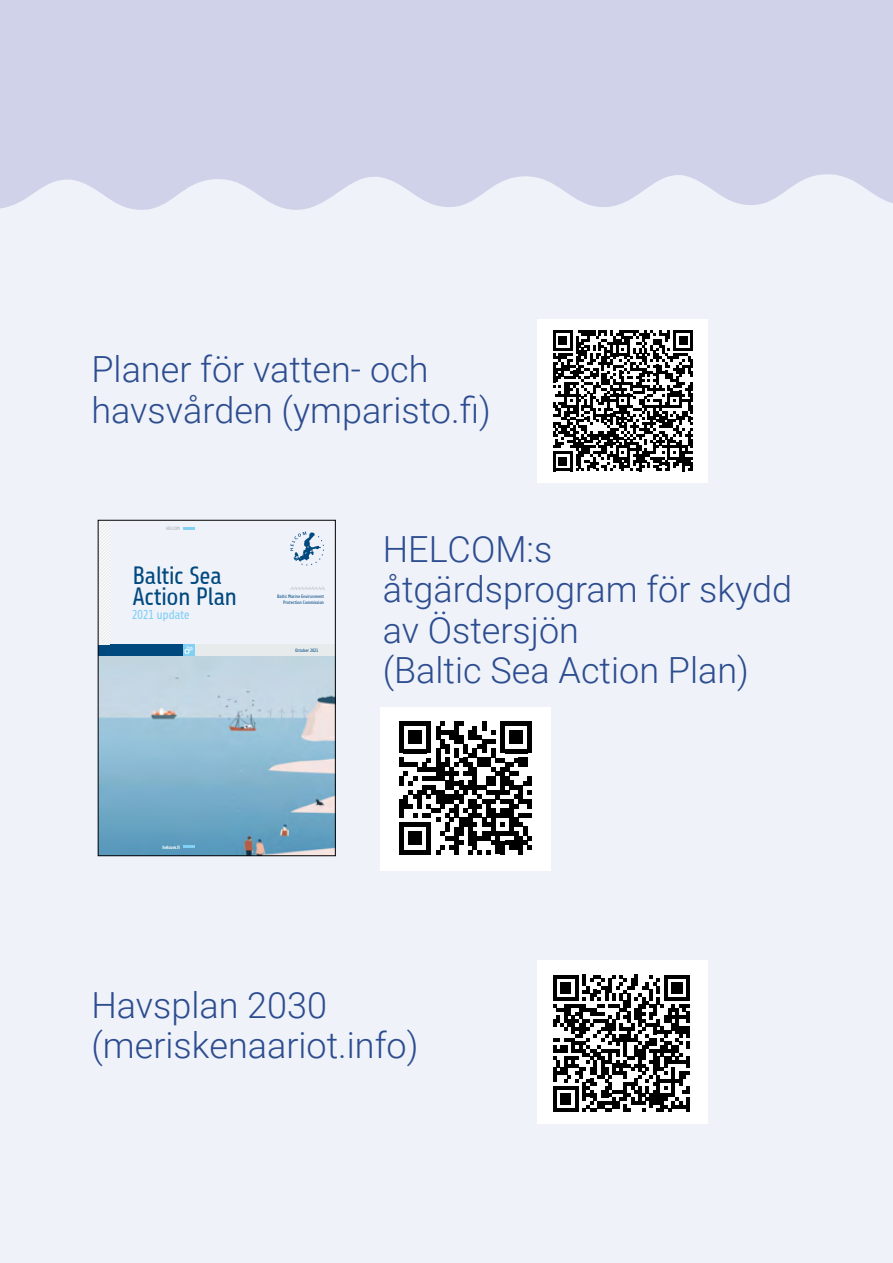
<style>
.page{position:relative;width:893px;height:1263px;background:#fff}
.page>*{position:absolute;margin:0;border:0;box-sizing:border-box;transform-origin:0 0}
.t1{font:300 36px/40.5px "Roboto";color:#2c4d8f}
.t2{font:25.05px "Share";letter-spacing:-.035em;color:#00497f}
.t3{font:12.9px "Share";letter-spacing:-.04em;color:#83d0f5}
.t4{font:4.8px/5.6px "Share";letter-spacing:-.03em;color:#00497f;text-align:right}
.t5{font:700 4.8px "Share";letter-spacing:-.025em;color:#fff}
.t6{font:700 4.8px "Share";letter-spacing:-.045em;color:#b9c3c9}
</style>
<div class="page">
<div style="left:0;top:0;width:893px;height:173px;background:#d0d2e9"></div>
<div style="left:0;top:173px;width:893px;height:1090px;background:#f0f2fa"></div>
<div style="left:538px;top:319px;width:170px;height:164px;background:#fff"></div>
<div style="left:381px;top:707px;width:170px;height:164px;background:#fff"></div>
<div style="left:538px;top:960px;width:170px;height:164px;background:#fff"></div>
<svg style="left:553px;top:330px;width:140px;height:141px"></svg>
<div style="left:399px;top:721px;width:5px;height:9px;background:#000"></div>
<div style="left:399px;top:730px;width:5px;height:9px;background:#000"></div>
<div style="left:399px;top:739px;width:5px;height:14px;background:#000"></div>
<div style="left:399px;top:758px;width:5px;height:9px;background:#000"></div>
<div style="left:399px;top:776px;width:5px;height:9px;background:#000"></div>
<div style="left:399px;top:799px;width:5px;height:19px;background:#000"></div>
<div style="left:399px;top:822px;width:5px;height:32px;background:#000"></div>
<svg style="left:404px;top:721px;width:128px;height:133px"></svg>
<svg style="left:553px;top:975px;width:137px;height:137px"></svg>
<hr style="left:686px;top:1097px;width:4px;height:15px;background:#000">
<img style="left:100px;top:656px;width:234px;height:198px">
<svg style="left:183px;top:527px;width:11px;height:3px"></svg>
<div style="left:194px;top:644px;width:141px;height:12px;background:#e8ebec"></div>
<div style="left:98px;top:644px;width:85px;height:12px;background:#00497f"></div>
<svg style="left:183px;top:845px;width:11px;height:3px"></svg>
<svg style="left:290px;top:531px;width:34px;height:34px"></svg>
<svg style="left:290px;top:587px;width:34px;height:2px"></svg>
<div style="left:183px;top:644px;width:11px;height:12px;background:#83d0f5"></div>
<svg style="left:184px;top:646px;width:9px;height:8px"></svg>
<svg style="left:100px;top:522px;width:9px;height:122px"></svg>
<div style="left:98px;top:520px;width:238px;height:336px;border:1px solid #000"></div>
<p class="t1" style="left:91px;top:348px;width:401px">Planer för vatten- och havsvården (ymparisto.fi)</p>
<p class="t6" style="left:166px;top:526px;width:15px">HELCOM</p>
<p class="t2" style="left:133px;top:563px;width:91px">Baltic Sea</p>
<p class="t2" style="left:133px;top:583px;width:106px">Action Plan</p>
<p class="t3" style="left:132px;top:608px;width:60px">2021 update</p>
<p class="t4" style="left:277px;top:594px;width:48px">Baltic Marine Environment<br>Protection Commission</p>
<p class="t4" style="left:295px;top:648px;width:25px">October 2021</p>
<p class="t1" style="left:383px;top:527px;width:411px">HELCOM:s åtgärdsprogram för skydd av Östersjön</p>
<p class="t1" style="left:383px;top:649px;width:368px">(Baltic Sea Action Plan)</p>
<p class="t5" style="left:163px;top:844px;width:19px">helcom.fi</p>
<p class="t1" style="left:91px;top:983px;width:329px">Havsplan 2030 (meriskenaariot.info)</p>
</div>
